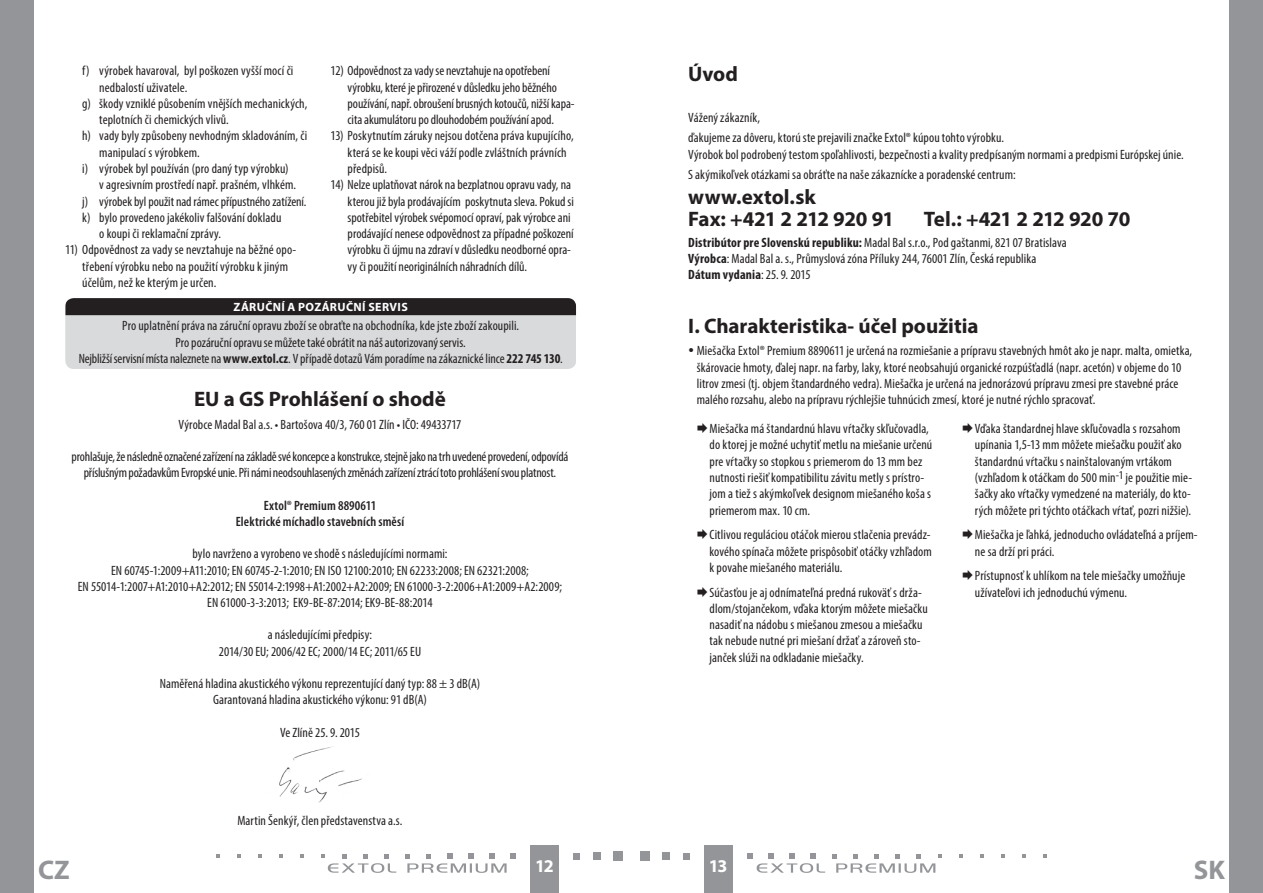
<style>
.page{position:relative;width:1263px;height:893px;background:#fff}
.page>*{position:absolute;margin:0;border:0;box-sizing:border-box;transform-origin:0 0}
.t1{font:700 27px "Myriad Pro";color:#939598}
.oddíl{font:700 21px "Myriad Pro";letter-spacing:-.005em;color:#231f20}
.Normální{font:700 21px "Myriad Pro";letter-spacing:-.02em;color:#231f20}
.Normální-2{font:700 21px "Myriad Pro";color:#231f20}
.t2{font:700 18px "Myriad Pro";color:#fff}
.body_číslované{font:condensed 13.5px/16.2px "Myriad Pro";letter-spacing:.005em;color:#231f20}
.Normální-3{font:condensed 13.5px/16.2px "Myriad Pro";letter-spacing:.005em;color:#231f20;text-align:center}
.Normální-4{font:condensed 13.5px/16.2px "Myriad Pro";letter-spacing:-.02em;color:#231f20;text-align:center}
.Normální-5{font:600 condensed 13.5px "Myriad Pro";letter-spacing:.01em;color:#231f20}
.Normální-6{font:700 condensed 13.5px "Myriad Pro";letter-spacing:.01em;color:#231f20}
.t3{font:700 12px "Myriad Pro";letter-spacing:.03em;color:#fff}
.s1{font-weight:700}
.s2{font-weight:400}
</style>
<div class="page">
<div style="left:0;top:0;width:34px;height:893px;background:#939598"></div>
<div style="left:1229px;top:0;width:34px;height:893px;background:#939598"></div>
<div style="left:704px;top:844px;width:29px;height:49px;background:#939598"></div>
<div style="left:530px;top:844px;width:28px;height:49px;background:#939598"></div>
<div style="left:640px;top:851px;width:9px;height:10px;background:#939598"></div>
<div style="left:662px;top:852px;width:8px;height:8px;background:#939598"></div>
<div style="left:683px;top:853px;width:7px;height:6px;background:#939598"></div>
<svg style="left:959px;top:854px;width:4px;height:4px"></svg>
<svg style="left:980px;top:854px;width:4px;height:4px"></svg>
<svg style="left:1001px;top:854px;width:4px;height:4px"></svg>
<svg style="left:1022px;top:854px;width:4px;height:4px"></svg>
<svg style="left:1043px;top:854px;width:4px;height:4px"></svg>
<svg style="left:747px;top:853px;width:195px;height:20px"></svg>
<div style="left:614px;top:851px;width:9px;height:10px;background:#939598"></div>
<div style="left:593px;top:852px;width:8px;height:8px;background:#939598"></div>
<svg style="left:573px;top:853px;width:6px;height:6px"></svg>
<svg style="left:300px;top:854px;width:4px;height:4px"></svg>
<svg style="left:279px;top:854px;width:4px;height:4px"></svg>
<svg style="left:258px;top:854px;width:4px;height:4px"></svg>
<svg style="left:237px;top:854px;width:4px;height:4px"></svg>
<svg style="left:216px;top:854px;width:4px;height:4px"></svg>
<svg style="left:321px;top:853px;width:195px;height:20px"></svg>
<div style="left:65px;top:315px;width:511px;height:54px;background:#d9dadc"></div>
<div style="left:65px;top:298px;width:511px;height:17px;background:#231f20"></div>
<img style="left:279px;top:746px;width:83px;height:57px">
<p class="body_číslované" style="left:99px;top:63px;width:196px;text-indent:-17px">f) výrobek havaroval, byl poškozen vyšší mocí či nedbalostí uživatele.</p>
<p class="body_číslované" style="left:99px;top:95px;width:209px;text-indent:-17px">g) škody vzniklé působením vnějších mechanických, teplotních či chemických vlivů.</p>
<p class="body_číslované" style="left:99px;top:128px;width:209px;text-indent:-17px">h) vady byly způsobeny nevhodným skladováním, či manipulací s výrobkem.</p>
<p class="body_číslované" style="left:99px;top:160px;width:198px;text-indent:-17px">i) výrobek byl používán (pro daný typ výrobku) v agresivním prostředí např. prašném, vlhkém.</p>
<p class="body_číslované" style="left:82px;top:193px;width:226px">j) výrobek byl použit nad rámec přípustného zatížení.</p>
<p class="body_číslované" style="left:99px;top:209px;width:184px;text-indent:-17px">k) bylo provedeno jakékoliv falšování dokladu o koupi či reklamační zprávy.</p>
<p class="body_číslované" style="left:82px;top:242px;width:215px;text-indent:-17px">11) Odpovědnost za vady se nevztahuje na běžné opo&shy;třebení výrobku nebo na použití výrobku k jiným účelům, než ke kterým je určen.</p>
<p class="body_číslované" style="left:348px;top:63px;width:228px;text-indent:-17px">12) Odpovědnost za vady se nevztahuje na opotřebení výrobku, které je přirozené v důsledku jeho běžného používání, např. obroušení brusných kotoučů, nižší kapa&shy;cita akumulátoru po dlouhodobém používání apod.</p>
<p class="body_číslované" style="left:348px;top:128px;width:228px;text-indent:-17px">13) Poskytnutím záruky nejsou dotčena práva kupujícího, která se ke koupi věci váží podle zvláštních právních předpisů.</p>
<p class="body_číslované" style="left:348px;top:177px;width:228px;text-indent:-17px">14) Nelze uplatňovat nárok na bezplatnou opravu vady, na kterou již byla prodávajícím poskytnuta sleva. Pokud si spotřebitel výrobek svépomocí opraví, pak výrobce ani prodávající nenese odpovědnost za případné poškození výrobku či újmu na zdraví v důsledku neodborné opra&shy;vy či použití neoriginálních náhradních dílů.</p>
<p class="t3" style="left:234px;top:299px;width:176px">ZÁRUČNÍ A POZÁRUČNÍ SERVIS</p>
<p class="body_číslované" style="left:79px;top:318px;width:485px;text-align:center">Pro uplatnění práva na záruční opravu zboží se obraťte na obchodníka, kde jste zboží zakoupili.<br>Pro pozáruční opravu se můžete také obrátit na náš autorizovaný servis.<br>Nejbližší servisní místa naleznete na <span class="s1">www.extol.cz</span>. V případě dotazů Vám poradíme na zákaznické lince <span class="s1">222 745 130</span>.</p>
<p class="oddíl" style="left:194px;top:385px;width:253px">EU a GS Prohlášení o shodě</p>
<p class="Normální-3" style="left:179px;top:416px;width:284px">Výrobce Madal Bal a.s. • Bartošova 40/3, 760 01 Zlín • IČO: 49433717</p>
<p class="Normální-4" style="left:72px;top:448px;width:498px">prohlašuje, že následně označené zařízení na základě své koncepce a konstrukce, stejně jako na trh uvedené provedení, odpovídá příslušným požadavkům Evropské unie. Při námi neodsouhlasených změnách zařízení ztrácí toto prohlášení svou platnost.</p>
<p class="Normální-5" style="left:264px;top:498px;width:114px">Extol® Premium 8890611</p>
<p class="Normální-5" style="left:236px;top:514px;width:170px">Elektrické míchadlo stavebních směsí</p>
<p class="Normální-3" style="left:192px;top:546px;width:256px">bylo navrženo a vyrobeno ve shodě s následujícími normami:</p>
<p class="Normální-3" style="left:78px;top:562px;width:486px">EN 60745-1:2009+A11:2010; EN 60745-2-1:2010; EN ISO 12100:2010; EN 62233:2008; EN 62321:2008;<br>EN 55014-1:2007+A1:2010+A2:2012; EN 55014-2:1998+A1:2002+A2:2009; EN 61000-3-2:2006+A1:2009+A2:2009;<br>EN 61000-3-3:2013; EK9-BE-87:2014; EK9-BE-88:2014</p>
<p class="Normální-3" style="left:268px;top:627px;width:106px">a následujícími předpisy:</p>
<p class="Normální-3" style="left:219px;top:643px;width:204px">2014/30 EU; 2006/42 EC; 2000/14 EC; 2011/65 EU</p>
<p class="Normální-3" style="left:160px;top:675px;width:322px">Naměřená hladina akustického výkonu reprezentující daný typ: 88 ± 3 dB(A)</p>
<p class="Normální-3" style="left:213px;top:691px;width:215px">Garantovaná hladina akustického výkonu: 91 dB(A)</p>
<p class="Normální-3" style="left:280px;top:724px;width:81px">Ve Zlíně 25. 9. 2015</p>
<p class="Normální-3" style="left:237px;top:812px;width:167px">Martin Šenkýř, člen představenstva a.s.</p>
<p class="oddíl" style="left:688px;top:60px;width:51px">Úvod</p>
<p class="Normální-3" style="left:688px;top:109px;width:73px">Vážený zákazník,</p>
<p class="Normální-3" style="left:688px;top:130px;width:497px;text-align:left">ďakujeme za dôveru, ktorú ste prejavili značke Extol® kúpou tohto výrobku.<br>Výrobok bol podrobený testom spoľahlivosti, bezpečnosti a kvality predpísaným normami a predpismi Európskej únie.</p>
<p class="Normální-3" style="left:688px;top:166px;width:329px">S akýmikoľvek otázkami sa obráťte na naše zákaznícke a poradenské centrum:</p>
<p class="Normální-2" style="left:688px;top:183px;width:129px">www.extol.sk</p>
<p class="Normální" style="left:688px;top:206px;width:207px">Fax: +421 2 212 920 91</p>
<p class="Normální" style="left:924px;top:206px;width:208px">Tel.: +421 2 212 920 70</p>
<p class="Normální-3" style="left:688px;top:234px;width:380px"><span class="s1">Distribútor pre Slovenskú republiku:</span> Madal Bal s.r.o., Pod gaštanmi, 821 07 Bratislava</p>
<p class="Normální-3" style="left:688px;top:250px;width:350px"><span class="s1">Výrobca</span>: Madal Bal a. s., Průmyslová zóna Příluky 244, 76001 Zlín, Česká republika</p>
<p class="Normální-6" style="left:688px;top:266px;width:124px">Dátum vydania<span class="s2">: 25. 9. 2015</span></p>
<p class="oddíl" style="left:688px;top:312px;width:292px">I. Charakteristika- účel použitia</p>
<p class="body_číslované" style="left:697px;top:343px;width:497px">Miešačka Extol® Premium 8890611 je určená na rozmiešanie a prípravu stavebných hmôt ako je napr. malta, omietka, škárovacie hmoty, ďalej napr. na farby, laky, ktoré neobsahujú organické rozpúšťadlá (napr. acetón) v objeme do 10 litrov zmesi (tj. objem štandardného vedra). Miešačka je určená na jednorázovú prípravu zmesi pre stavebné práce malého rozsahu, alebo na prípravu rýchlejšie tuhnúcich zmesí, ktoré je nutné rýchlo spracovať.</p>
<p class="body_číslované" style="left:709px;top:420px;width:224px">Miešačka má štandardnú hlavu vŕtačky skľučovadla, do ktorej je možné uchytiť metlu na miešanie určenú pre vŕtačky so stopkou s priemerom do 13 mm bez nutnosti riešiť kompatibilitu závitu metly s prístro&shy;jom a tiež s akýmkoľvek designom miešaného koša s priemerom max. 10 cm.</p>
<p class="body_číslované" style="left:709px;top:527px;width:224px;text-align:justify">Citlivou reguláciou otáčok mierou stlačenia prevádz&shy;kového spínača môžete prispôsobiť otáčky vzhľadom k povahe miešaného materiálu.</p>
<p class="body_číslované" style="left:709px;top:584px;width:220px">Súčasťou je aj odnímateľná predná rukoväť s drža&shy;dlom/stojančekom, vďaka ktorým môžete miešačku nasadiť na nádobu s miešanou zmesou a miešačku tak nebude nutné pri miešaní držať a zároveň sto&shy;janček slúži na odkladanie miešačky.</p>
<p class="body_číslované" style="left:975px;top:420px;width:219px">Vďaka štandardnej hlave skľučovadla s rozsahom upínania 1,5-13 mm môžete miešačku použiť ako štandardnú vŕtačku s nainštalovaným vrtákom (vzhľadom k otáčkam do 500 min<sup>-1</sup> je použitie mie&shy;šačky ako vŕtačky vymedzené na materiály, do kto&shy;rých môžete pri týchto otáčkach vŕtať, pozri nižšie).</p>
<p class="body_číslované" style="left:975px;top:527px;width:224px">Miešačka je ľahká, jednoducho ovládateľná a príjem&shy;ne sa drží pri práci.</p>
<p class="body_číslované" style="left:975px;top:568px;width:212px">Prístupnosť k uhlíkom na tele miešačky umožňuje užívateľovi ich jednoduchú výmenu.</p>
<h1 class="t1" style="left:38px;top:852px;width:33px">CZ</h1>
<h3 class="t2" style="left:535px;top:855px;width:20px">12</h3>
<h3 class="t2" style="left:709px;top:855px;width:20px">13</h3>
<h1 class="t1" style="left:1194px;top:852px;width:32px">SK</h1>
</div>
